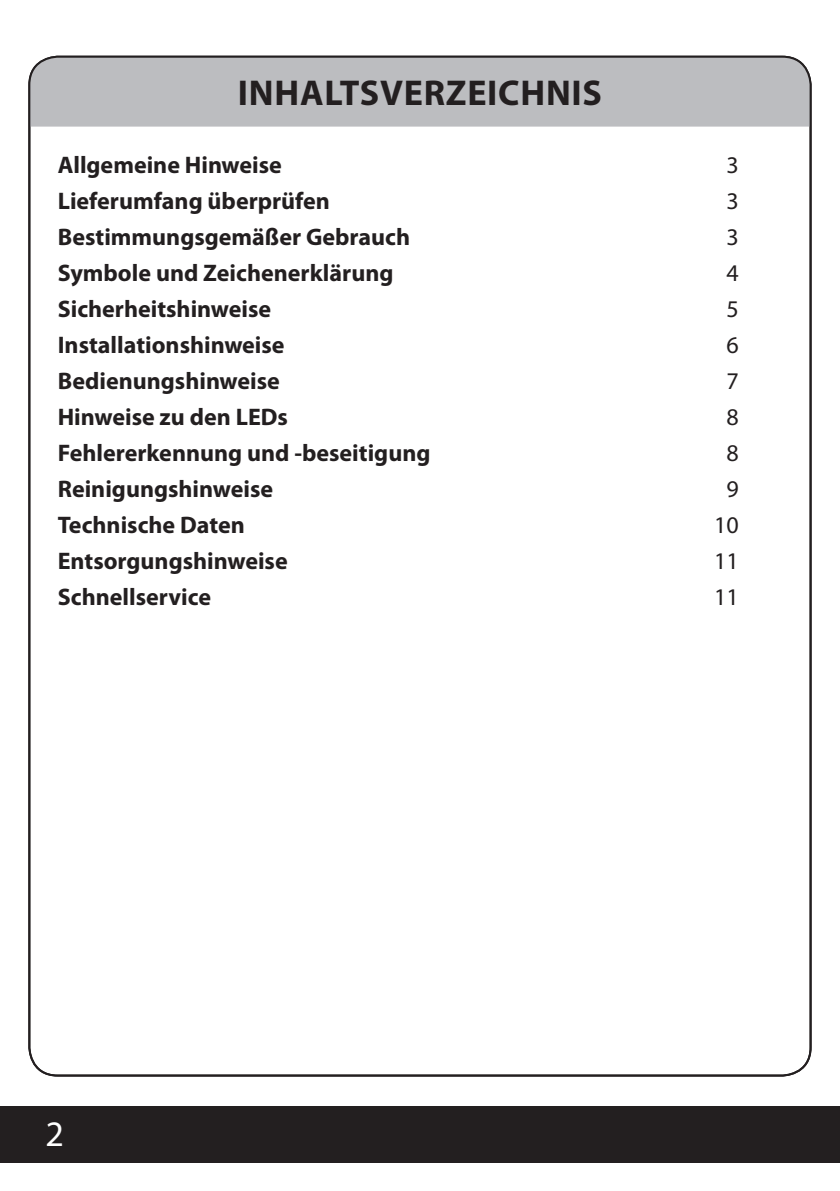
<style>
.page{position:relative;width:840px;height:1191px;background:#fff}
.page>*{position:absolute;margin:0;border:0;box-sizing:border-box;transform-origin:0 0}
.t1{font:700 36px "Myriad Pro";letter-spacing:.02em;color:#231f20}
.t2{font:36px "Myriad Pro";color:#fff}
.t3{font:700 24px "Myriad Pro";color:#231f20}
.t4{font:24px "Myriad Pro";color:#231f20}
</style>
<div class="page">
<div style="left:0;top:1106px;width:839px;height:56px;background:#231f20"></div>
<div style="left:29px;top:57px;width:781px;height:70px;background:#bcbdc0"></div>
<h1 class="t1" style="left:238px;top:73px;width:365px">INHALTSVERZEICHNIS</h1>
<p class="t3" style="left:58px;top:151px;width:225px">Allgemeine Hinweise</p>
<p class="t4" style="left:726px;top:152px;width:14px">3</p>
<p class="t3" style="left:58px;top:187px;width:273px">Lieferumfang überprüfen</p>
<p class="t4" style="left:726px;top:188px;width:14px">3</p>
<p class="t3" style="left:58px;top:223px;width:353px">Bestimmungsgemäßer Gebrauch</p>
<p class="t4" style="left:726px;top:224px;width:14px">3</p>
<p class="t3" style="left:58px;top:259px;width:337px">Symbole und Zeichenerklärung</p>
<p class="t4" style="left:726px;top:260px;width:14px">4</p>
<p class="t3" style="left:58px;top:295px;width:215px">Sicherheitshinweise</p>
<p class="t4" style="left:726px;top:296px;width:14px">5</p>
<p class="t3" style="left:58px;top:331px;width:228px">Installationshinweise</p>
<p class="t4" style="left:726px;top:332px;width:14px">6</p>
<p class="t3" style="left:58px;top:367px;width:223px">Bedienungshinweise</p>
<p class="t4" style="left:726px;top:368px;width:14px">7</p>
<p class="t3" style="left:58px;top:403px;width:231px">Hinweise zu den LEDs</p>
<p class="t4" style="left:726px;top:404px;width:14px">8</p>
<p class="t3" style="left:58px;top:439px;width:374px">Fehlererkennung und -beseitigung</p>
<p class="t4" style="left:726px;top:440px;width:14px">8</p>
<p class="t3" style="left:58px;top:475px;width:217px">Reinigungshinweise</p>
<p class="t4" style="left:726px;top:476px;width:14px">9</p>
<p class="t3" style="left:58px;top:511px;width:188px">Technische Daten</p>
<p class="t4" style="left:713px;top:512px;width:26px">10</p>
<p class="t3" style="left:58px;top:547px;width:231px">Entsorgungshinweise</p>
<p class="t4" style="left:713px;top:548px;width:26px">11</p>
<p class="t3" style="left:58px;top:583px;width:155px">Schnellservice</p>
<p class="t4" style="left:713px;top:584px;width:26px">11</p>
<h1 class="t2" style="left:45px;top:1113px;width:20px">2</h1>
</div>
